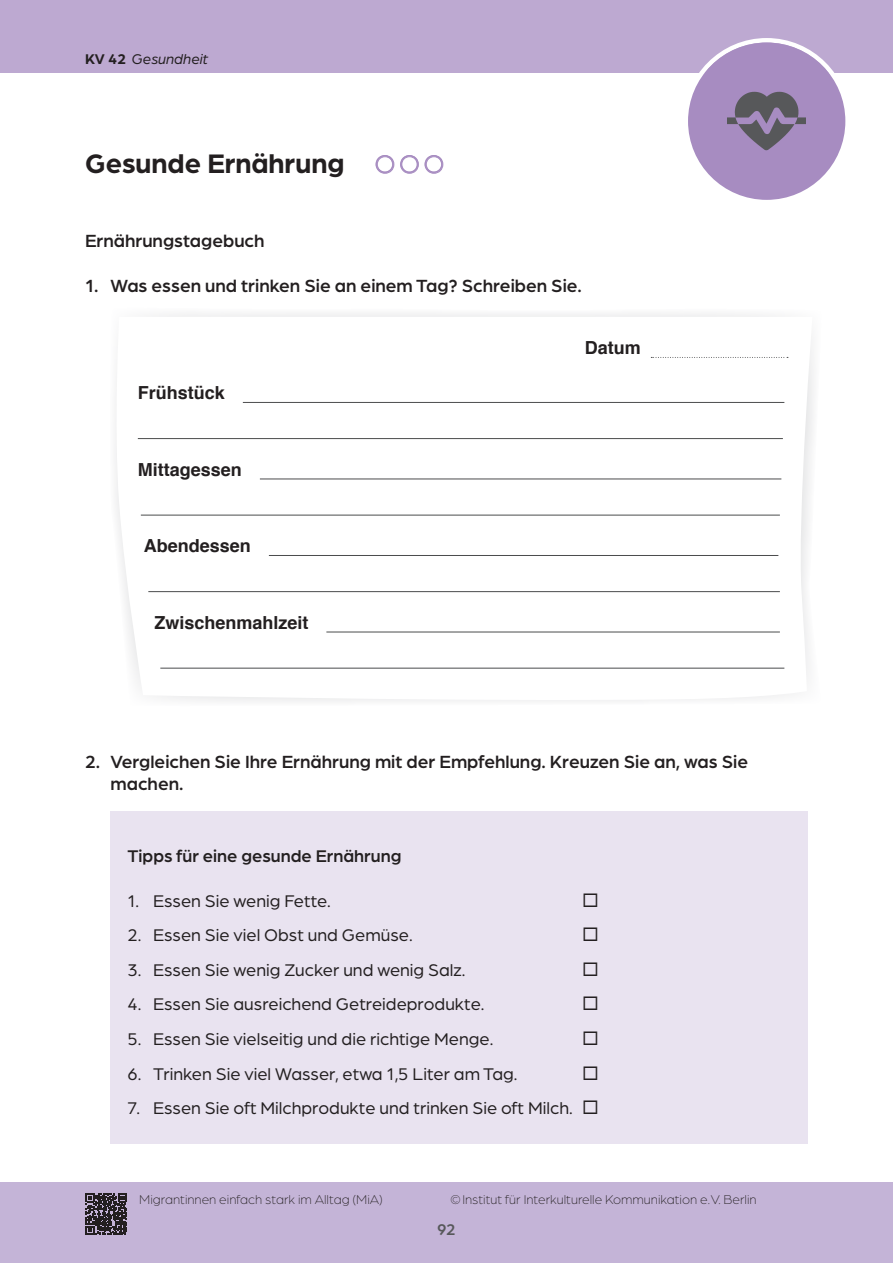
<style>
.page{position:relative;width:893px;height:1263px;background:#fff}
.page>*{position:absolute;margin:0;border:0;box-sizing:border-box;transform-origin:0 0}
.Stundentitel{font:700 28.5px "Arboria";color:#231f20}
.AB_Arbeitsanweisung{font:500 18.75px/21.8px "Arboria";color:#231f20}
.Item_Frage_12_14_5_O{font:18px "Arboria";color:#231f20}
.Item_Frage_12_14_5_O-2{font:700 18px "Helvetica";color:#231f20}
.Item_Frage_12_14_5_O-3{font:500 18px "Arboria";color:#231f20}
.t1{font:500 16.5px "Arboria";color:#57585a}
.Themenfeld_Kopfzeile{font:italic 15px "Arboria";color:#231f20}
.t2{font:300 13.5px "Arboria";color:#231f20}
.s1{font-weight:700;font-style:normal}
.s2{color:#a78cc1}
</style>
<div class="page">
<div style="left:0;top:1182px;width:893px;height:81px;background:#c4b4d7"></div>
<div style="left:0;top:0;width:893px;height:72px;background:#bda9d1"></div>
<div style="left:683px;top:38px;width:167px;height:166px;border:4px solid #fff;border-radius:50%"></div>
<svg style="left:86px;top:1193px;width:41px;height:41px"></svg>
<div style="left:688px;top:43px;width:157px;height:157px;background:#a78cc1;border-radius:50%"></div>
<img style="left:728px;top:91px;width:78px;height:60px">
<div style="left:111px;top:811px;width:697px;height:333px;background:#e9e3f0"></div>
<div style="left:159px;top:313px;width:655px;height:119px;background:#f3f3f4"></div>
<svg style="left:115px;top:317px;width:697px;height:385px"></svg>
<svg style="left:651px;top:357px;width:137px;height:1px"></svg>
<hr style="left:243px;top:402px;width:541px;height:1px;background:#4b4c4d">
<hr style="left:138px;top:438px;width:645px;height:1px;background:#4b4c4d">
<hr style="left:260px;top:479px;width:521px;height:1px;background:#4b4c4d">
<hr style="left:141px;top:515px;width:639px;height:1px;background:#4b4c4d">
<hr style="left:269px;top:555px;width:509px;height:1px;background:#4b4c4d">
<hr style="left:148px;top:591px;width:632px;height:1px;background:#4b4c4d">
<hr style="left:326px;top:632px;width:454px;height:1px;background:#4b4c4d">
<hr style="left:160px;top:668px;width:624px;height:1px;background:#4b4c4d">
<p class="Themenfeld_Kopfzeile" style="left:85px;top:49px;width:125px"><span class="s1">KV 42</span> Gesundheit</p>
<p class="Stundentitel" style="left:85px;top:144px;width:363px">Gesunde Ernährung <span class="s2">○○○</span></p>
<p class="AB_Arbeitsanweisung" style="left:85px;top:229px;width:181px">Ernährungstagebuch</p>
<p class="AB_Arbeitsanweisung" style="left:85px;top:274px;width:498px">1. Was essen und trinken Sie an einem Tag? Schreiben Sie.</p>
<p class="Item_Frage_12_14_5_O-2" style="left:138px;top:379px;width:89px">Frühstück</p>
<p class="Item_Frage_12_14_5_O-2" style="left:138px;top:455px;width:106px">Mittagessen</p>
<p class="Item_Frage_12_14_5_O-2" style="left:144px;top:532px;width:109px">Abendessen</p>
<p class="Item_Frage_12_14_5_O-2" style="left:154px;top:608px;width:156px">Zwischenmahlzeit</p>
<p class="Item_Frage_12_14_5_O-2" style="left:585px;top:334px;width:57px">Datum</p>
<p class="AB_Arbeitsanweisung" style="left:111px;top:750px;width:639px;text-indent:-26px">2. Vergleichen Sie Ihre Ernährung mit der Empfehlung. Kreuzen Sie an, was Sie machen.</p>
<p class="Item_Frage_12_14_5_O-3" style="left:128px;top:844px;width:275px">Tipps für eine gesunde Ernährung</p>
<p class="Item_Frage_12_14_5_O" style="left:128px;top:889px;width:205px">1. Essen Sie wenig Fette.</p>
<p class="Item_Frage_12_14_5_O" style="left:128px;top:924px;width:287px">2. Essen Sie viel Obst und Gemüse.</p>
<p class="Item_Frage_12_14_5_O" style="left:128px;top:958px;width:339px">3. Essen Sie wenig Zucker und wenig Salz.</p>
<p class="Item_Frage_12_14_5_O" style="left:128px;top:993px;width:358px">4. Essen Sie ausreichend Getreideprodukte.</p>
<p class="Item_Frage_12_14_5_O" style="left:128px;top:1027px;width:367px">5. Essen Sie vielseitig und die richtige Menge.</p>
<p class="Item_Frage_12_14_5_O" style="left:128px;top:1062px;width:392px">6. Trinken Sie viel Wasser, etwa 1,5 Liter am Tag.</p>
<p class="Item_Frage_12_14_5_O" style="left:128px;top:1096px;width:473px">7. Essen Sie oft Milchprodukte und trinken Sie oft Milch. ◻</p>
<p class="t2" style="left:139px;top:1191px;width:245px">Migrantinnen einfach stark im Alltag (MiA)</p>
<p class="t2" style="left:450px;top:1191px;width:308px">©Institut für Interkulturelle Kommunikation e.V. Berlin</p>
<p class="t1" style="left:437px;top:1219px;width:20px">92</p>
</div>
